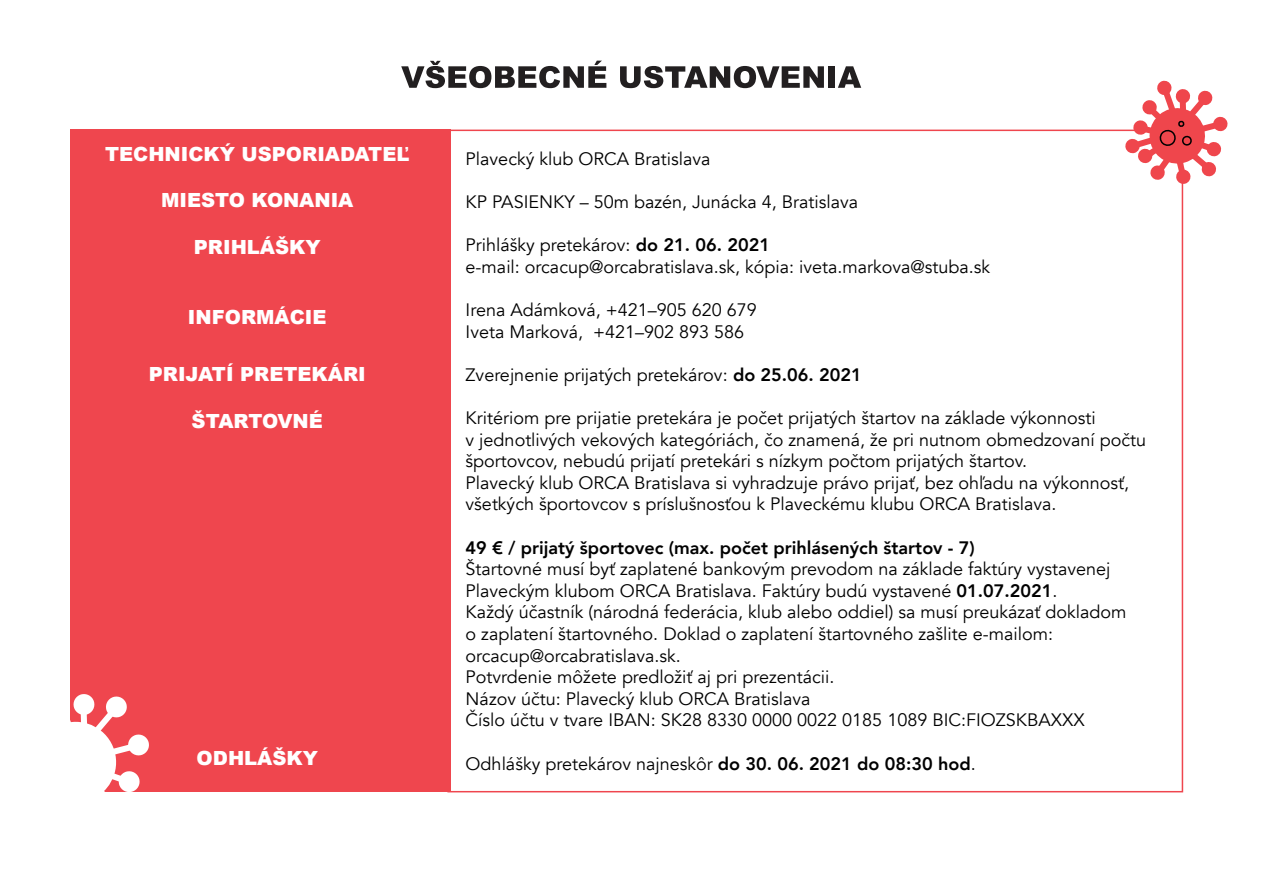
<style>
.page{position:relative;width:1263px;height:893px;background:#fff}
.page>*{position:absolute;margin:0;border:0;box-sizing:border-box;transform-origin:0 0}
.t1{font:900 19.5px "Arial";color:#fff}
.t2{font:18px/21.6px "Avenir";color:#000}
.t3{font:800 18px "Avenir";color:#000}
.s1{font-weight:800}
</style>
<div class="page">
<div style="left:70px;top:130px;width:380px;height:662px;background:#ef464e"></div>
<svg style="left:401px;top:61px;width:205px;height:27px"></svg>
<svg style="left:620px;top:66px;width:204px;height:22px"></svg>
<div style="left:829px;top:66px;width:6px;height:22px;background:#221f20"></div>
<svg style="left:838px;top:66px;width:23px;height:22px"></svg>
<svg style="left:70px;top:694px;width:79px;height:98px"></svg>
<svg style="left:1124px;top:80px;width:104px;height:105px"></svg>
<p class="t1" style="left:105px;top:140px;width:306px">TECHNICKÝ USPORIADATEĽ</p>
<p class="t1" style="left:161px;top:186px;width:194px">MIESTO KONANIA</p>
<p class="t1" style="left:194px;top:233px;width:128px">PRIHLÁŠKY</p>
<p class="t1" style="left:188px;top:303px;width:140px">INFORMÁCIE</p>
<p class="t1" style="left:149px;top:360px;width:218px">PRIJATÍ PRETEKÁRI</p>
<p class="t1" style="left:192px;top:407px;width:133px">ŠTARTOVNÉ</p>
<p class="t1" style="left:197px;top:744px;width:123px">ODHLÁŠKY</p>
<p class="t2" style="left:466px;top:148px;width:246px">Plavecký klub ORCA Bratislava</p>
<p class="t2" style="left:466px;top:191px;width:394px">KP PASIENKY – 50m bazén, Junácka 4, Bratislava</p>
<p class="t2" style="left:466px;top:234px;width:526px">Prihlášky pretekárov: <span class="s1">do 21. 06. 2021<br></span>e-mail: orcacup@orcabratislava.sk, kópia: iveta.markova@stuba.sk</p>
<p class="t2" style="left:466px;top:299px;width:293px">Irena Adámková, +421–905 620 679<br>Iveta Marková, +421–902 893 586</p>
<p class="t2" style="left:466px;top:364px;width:398px">Zverejnenie prijatých pretekárov: <span class="s1">do 25.06. 2021</span></p>
<p class="t2" style="left:466px;top:407px;width:682px">Kritériom pre prijatie pretekára je počet prijatých štartov na základe výkonnosti<br>v jednotlivých vekových kategóriách, čo znamená, že pri nutnom obmedzovaní počtu športovcov, nebudú prijatí pretekári s nízkym počtom prijatých štartov.<br>Plavecký klub ORCA Bratislava si vyhradzuje právo prijať, bez ohľadu na výkonnosť, všetkých športovcov s príslušnosťou k Plaveckému klubu ORCA Bratislava.</p>
<p class="t3" style="left:466px;top:533px;width:511px">49 € / prijatý športovec (max. počet prihlásených štartov - 7)</p>
<p class="t2" style="left:466px;top:558px;width:662px">Štartovné musí byť zaplatené bankovým prevodom na základe faktúry vystavenej Plaveckým klubom ORCA Bratislava. Faktúry budú vystavené <span class="s1">01.07.2021</span>.<br>Každý účastník (národná federácia, klub alebo oddiel) sa musí preukázať dokladom o zaplatení štartovného. Doklad o zaplatení štartovného zašlite e-mailom: orcacup@orcabratislava.sk.<br>Potvrdenie môžete predložiť aj pri prezentácii.<br>Názov účtu: Plavecký klub ORCA Bratislava<br>Číslo účtu v tvare IBAN: SK28 8330 0000 0022 0185 1089 BIC:FIOZSKBAXXX</p>
<p class="t2" style="left:466px;top:753px;width:512px">Odhlášky pretekárov najneskôr <span class="s1">do 30. 06. 2021 do 08:30 hod</span>.</p>
</div>
